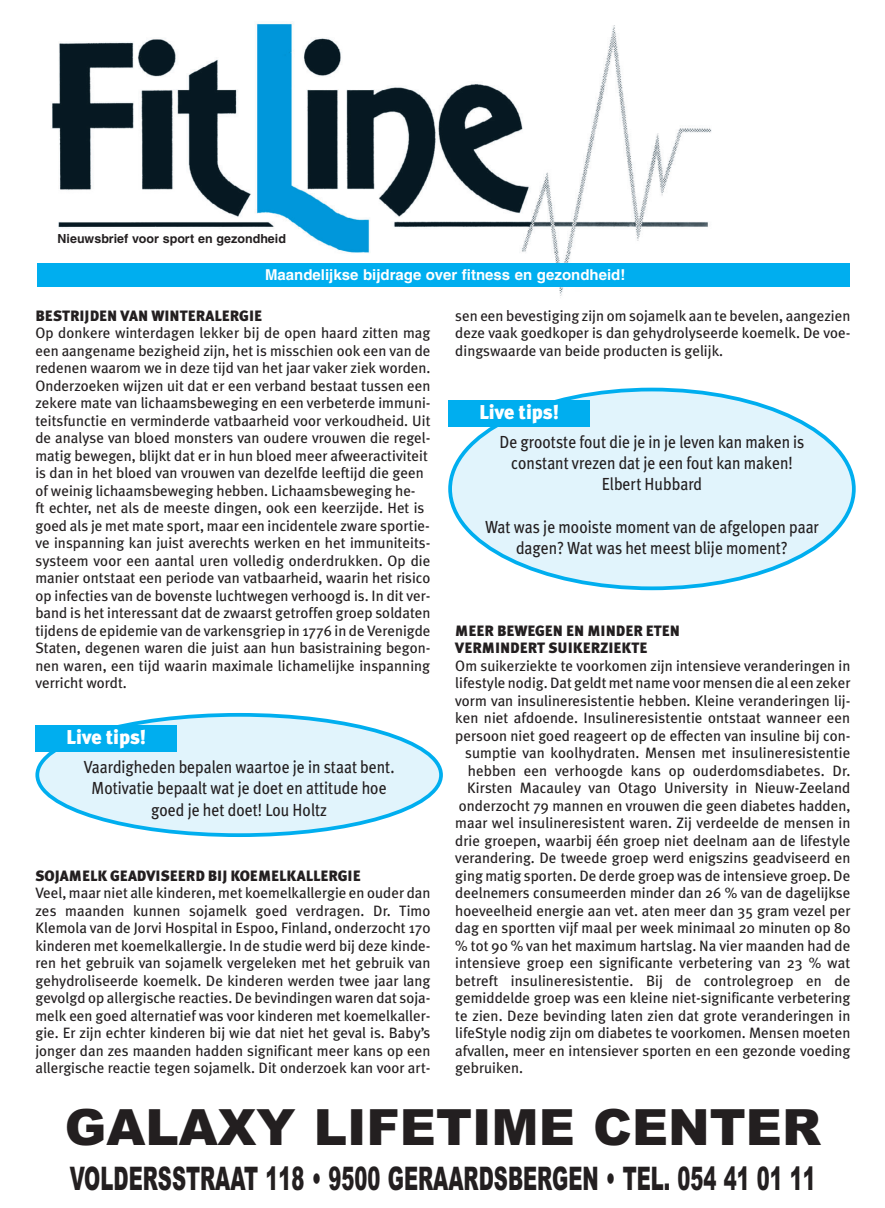
<style>
.page{position:relative;width:885px;height:1208px;background:#fff}
.page>*{position:absolute;margin:0;border:0;box-sizing:border-box;transform-origin:0 0}
.t1{font:900 50px "Arial";color:#231f20}
.t2{font:900 32.5px "Arial";color:#231f20;scale:.6 1}
.t3{font:900 20px "Meta Plus";color:#fff}
.t4{font:17.5px/21.2px "Meta Plus";color:#231f20;text-align:center;scale:.9 1}
.t5{font:15px/17.5px "Meta Plus";color:#231f20;text-align:justify}
.t6{font:900 15px/17.5px "Meta Plus";color:#231f20}
.t7{font:700 15px "Helvetica";color:#fff}
.t8{font:700 12.5px "Helvetica";color:#231f20}
</style>
<div class="page">
<img style="left:39px;top:22px;width:681px;height:274px">
<div style="left:38px;top:263px;width:812px;height:23px;background:#00aeef"></div>
<div style="left:56px;top:232px;width:235px;height:26px;background:#fff"></div>
<div style="left:37px;top:715px;width:404px;height:120px;background:#e1f4fc;border-radius:50%"></div>
<div style="left:35px;top:713px;width:408px;height:124px;border:4px solid #00aeef;border-radius:50%"></div>
<div style="left:35px;top:725px;width:142px;height:27px;background:#00aeef"></div>
<div style="left:450px;top:389px;width:404px;height:199px;background:#e1f4fc;border-radius:50%"></div>
<div style="left:448px;top:400px;width:142px;height:27px;background:#00aeef"></div>
<p class="t8" style="left:58px;top:234px;width:230px">Nieuwsbrief voor sport en gezondheid</p>
<p class="t7" style="left:265px;top:269px;width:362px">Maandelijkse bijdrage over fitness en gezondheid!</p>
<p class="t6" style="left:35px;top:308px;width:228px">BESTRIJDEN VAN WINTERALERGIE</p>
<p class="t5" style="left:35px;top:325px;width:397px;text-align:left">Op donkere winterdagen lekker bij de open haard zitten mag een aangename bezigheid zijn, het is misschien ook een van de redenen waarom we in deze tijd van het jaar vaker ziek worden.<br>Onderzoeken wijzen uit dat er een verband bestaat tussen een zekere mate van lichaamsbeweging en een verbeterde immuni&shy;teitsfunctie en verminderde vatbaarheid voor verkoudheid. Uit de analyse van bloed monsters van oudere vrouwen die regel&shy;matig bewegen, blijkt dat er in hun bloed meer afweeractiviteit is dan in het bloed van vrouwen van dezelfde leeftijd die geen of weinig lichaamsbeweging hebben. Lichaamsbeweging he-<br>ft echter, net als de meeste dingen, ook een keerzijde. Het is goed als je met mate sport, maar een incidentele zware sportie&shy;ve inspanning kan juist averechts werken en het immuniteits&shy;systeem voor een aantal uren volledig onderdrukken. Op die manier ontstaat een periode van vatbaarheid, waarin het risico op infecties van de bovenste luchtwegen verhoogd is. In dit ver&shy;band is het interessant dat de zwaarst getroffen groep soldaten tijdens de epidemie van de varkensgriep in 1776 in de Verenigde Staten, degenen waren die juist aan hun basistraining begon&shy;nen waren, een tijd waarin maximale lichamelijke inspanning verricht wordt.</p>
<h3 class="t3" style="left:66px;top:730px;width:82px">Live tips!</h3>
<p class="t4" style="left:84px;top:757px;width:347px">Vaardigheden bepalen waartoe je in staat bent.<br>Motivatie bepaalt wat je doet en attitude hoe goed je het doet! Lou Holtz</p>
<p class="t6" style="left:35px;top:868px;width:327px">SOJAMELK GEADVISEERD BIJ KOEMELKALLERGIE</p>
<p class="t5" style="left:35px;top:885px;width:397px">Veel, maar niet alle kinderen, met koemelkallergie en ouder dan zes maanden kunnen sojamelk goed verdragen. Dr. Timo Klemola van de Jorvi Hospital in Espoo, Finland, onderzocht 170 kinderen met koemelkallergie. In de studie werd bij deze kinde&shy;ren het gebruik van sojamelk vergeleken met het gebruik van gehydroliseerde koemelk. De kinderen werden twee jaar lang gevolgd op allergische reacties. De bevindingen waren dat soja&shy;melk een goed alternatief was voor kinderen met koemelkaller&shy;gie. Er zijn echter kinderen bij wie dat niet het geval is. Baby’s jonger dan zes maanden hadden significant meer kans op een allergische reactie tegen sojamelk. Dit onderzoek kan voor art-</p>
<p class="t5" style="left:455px;top:307px;width:397px">sen een bevestiging zijn om sojamelk aan te bevelen, aangezien deze vaak goedkoper is dan gehydrolyseerde koemelk. De voe&shy;dingswaarde van beide producten is gelijk.</p>
<h3 class="t3" style="left:479px;top:405px;width:82px">Live tips!</h3>
<p class="t4" style="left:499px;top:432px;width:341px">De grootste fout die je in je leven kan maken is constant vrezen dat je een fout kan maken!<br>Elbert Hubbard</p>
<p class="t4" style="left:485px;top:517px;width:373px">Wat was je mooiste moment van de afgelopen paar dagen? Wat was het meest blije moment?</p>
<p class="t6" style="left:455px;top:623px;width:226px">MEER BEWEGEN EN MINDER ETEN<br>VERMINDERT SUIKERZIEKTE</p>
<p class="t5" style="left:455px;top:657px;width:397px">Om suikerziekte te voorkomen zijn intensieve veranderingen in</p>
<p class="t5" style="left:455px;top:675px;width:397px">lifestyle nodig. Dat geldt met name voor mensen die al een zeker</p>
<p class="t5" style="left:455px;top:692px;width:397px">vorm van insulineresistentie hebben. Kleine veranderingen lij-</p>
<p class="t5" style="left:455px;top:710px;width:396px">ken niet afdoende. Insulineresistentie ontstaat wanneer een</p>
<p class="t5" style="left:455px;top:727px;width:397px">persoon niet goed reageert op de effecten van insuline bij con-</p>
<p class="t5" style="left:465px;top:745px;width:387px">sumptie van koolhydraten. Mensen met insulineresistentie</p>
<p class="t5" style="left:468px;top:762px;width:384px">hebben een verhoogde kans op ouderdomsdiabetes. Dr.</p>
<p class="t5" style="left:467px;top:780px;width:385px">Kirsten Macauley van Otago University in Nieuw-Zeeland</p>
<p class="t5" style="left:459px;top:797px;width:393px">onderzocht 79 mannen en vrouwen die geen diabetes hadden,</p>
<p class="t5" style="left:455px;top:815px;width:397px">maar wel insulineresistent waren. Zij verdeelde de mensen in</p>
<p class="t5" style="left:455px;top:832px;width:397px">drie groepen, waarbij één groep niet deelnam aan de lifestyle</p>
<p class="t5" style="left:455px;top:850px;width:397px">verandering. De tweede groep werd enigszins geadviseerd en</p>
<p class="t5" style="left:455px;top:867px;width:397px">ging matig sporten. De derde groep was de intensieve groep. De</p>
<p class="t5" style="left:455px;top:885px;width:397px">deelnemers consumeerden minder dan 26 % van de dagelijkse</p>
<p class="t5" style="left:455px;top:902px;width:397px">hoeveelheid energie aan vet. aten meer dan 35 gram vezel per</p>
<p class="t5" style="left:455px;top:920px;width:397px">dag en sportten vijf maal per week minimaal 20 minuten op 80</p>
<p class="t5" style="left:455px;top:937px;width:397px">% tot 90 % van het maximum hartslag. Na vier maanden had de</p>
<p class="t5" style="left:455px;top:955px;width:397px">intensieve groep een significante verbetering van 23 % wat</p>
<p class="t5" style="left:455px;top:972px;width:396px">betreft insulineresistentie. Bij de controlegroep en de</p>
<p class="t5" style="left:455px;top:990px;width:397px">gemiddelde groep was een kleine niet-significante verbetering</p>
<p class="t5" style="left:455px;top:1007px;width:397px">te zien. Deze bevinding laten zien dat grote veranderingen in</p>
<p class="t5" style="left:455px;top:1025px;width:397px">lifeStyle nodig zijn om diabetes te voorkomen. Mensen moeten</p>
<p class="t5" style="left:455px;top:1042px;width:397px">afvallen, meer en intensiever sporten en een gezonde voeding</p>
<p class="t5" style="left:455px;top:1060px;width:69px">gebruiken.</p>
<h1 class="t1" style="left:65px;top:1109px;width:758px">GALAXY LIFETIME CENTER</h1>
<h2 class="t2" style="left:70px;top:1166px;width:1245px">VOLDERSSTRAAT 118 • 9500 GERAARDSBERGEN • TEL. 054 41 01 11</h2>
</div>
